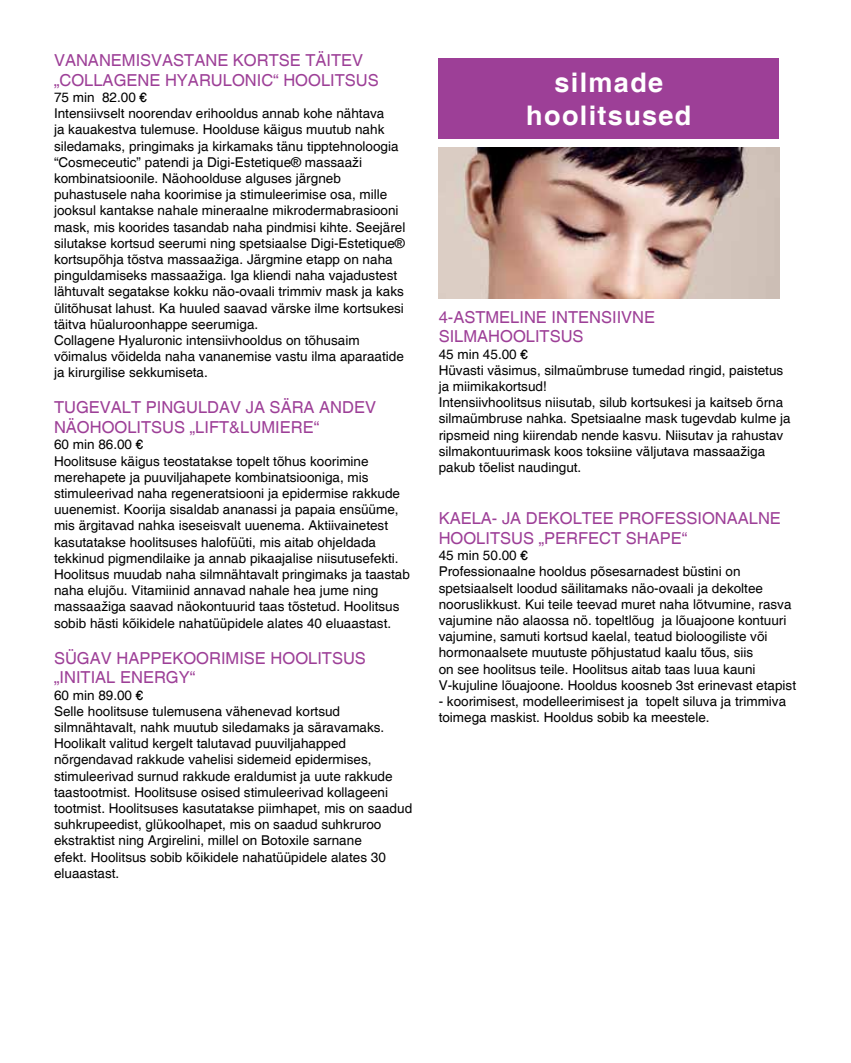
<style>
.page{position:relative;width:851px;height:1063px;background:#fff}
.page>*{position:absolute;margin:0;border:0;box-sizing:border-box;transform-origin:0 0}
.t1{font:700 27px/32.4px "Helvetica";letter-spacing:.05em;color:#fff;text-align:center}
.t2{font:16.5px/19.8px "Helvetica";color:#9d3f97}
.t3{font:13.5px/16.2px "Helvetica";color:#000}
</style>
<div class="page">
<div style="left:438px;top:58px;width:341px;height:81px;background:#9d3f97"></div>
<img style="left:438px;top:148px;width:341px;height:151px">
<p class="t2" style="left:54px;top:51px;width:326px">VANANEMISVASTANE KORTSE TÄITEV „COLLAGENE HYARULONIC“ HOOLITSUS</p>
<p class="t3" style="left:54px;top:90px;width:353px">75 min 82.00 €<br>Intensiivselt noorendav erihooldus annab kohe nähtava<br>ja kauakestva tulemuse. Hoolduse käigus muutub nahk siledamaks, pringimaks ja kirkamaks tänu tipptehnoloogia “Cosmeceutic” patendi ja Digi-Estetique® massaaži kombinatsioonile. Näohoolduse alguses järgneb puhastusele naha koorimise ja stimuleerimise osa, mille jooksul kantakse nahale mineraalne mikrodermabrasiooni mask, mis koorides tasandab naha pindmisi kihte. Seejärel silutakse kortsud seerumi ning spetsiaalse Digi-Estetique® kortsupõhja tõstva massaažiga. Järgmine etapp on naha pinguldamiseks massaažiga. Iga kliendi naha vajadustest lähtuvalt segatakse kokku näo-ovaali trimmiv mask ja kaks ülitõhusat lahust. Ka huuled saavad värske ilme kortsukesi täitva hüaluroonhappe seerumiga.<br>Collagene Hyaluronic intensiivhooldus on tõhusaim võimalus võidelda naha vananemise vastu ilma aparaatide ja kirurgilise sekkumiseta.</p>
<p class="t2" style="left:54px;top:398px;width:323px">TUGEVALT PINGULDAV JA SÄRA ANDEV<br>NÄOHOOLITSUS „LIFT&amp;LUMIERE“</p>
<p class="t3" style="left:54px;top:437px;width:357px">60 min 86.00 €<br>Hoolitsuse käigus teostatakse topelt tõhus koorimine merehapete ja puuviljahapete kombinatsiooniga, mis stimuleerivad naha regeneratsiooni ja epidermise rakkude uuenemist. Koorija sisaldab ananassi ja papaia ensüüme, mis ärgitavad nahka iseseisvalt uuenema. Aktiivainetest kasutatakse hoolitsuses halofüüti, mis aitab ohjeldada tekkinud pigmendilaike ja annab pikaajalise niisutusefekti.<br>Hoolitsus muudab naha silmnähtavalt pringimaks ja taastab naha elujõu. Vitamiinid annavad nahale hea jume ning massaažiga saavad näokontuurid taas tõstetud. Hoolitsus sobib hästi kõikidele nahatüüpidele alates 40 eluaastast.</p>
<p class="t2" style="left:54px;top:649px;width:313px">SÜGAV HAPPEKOORIMISE HOOLITSUS „INITIAL ENERGY“</p>
<p class="t3" style="left:54px;top:687px;width:359px">60 min 89.00 €<br>Selle hoolitsuse tulemusena vähenevad kortsud silmnähtavalt, nahk muutub siledamaks ja säravamaks.<br>Hoolikalt valitud kergelt talutavad puuviljahapped nõrgendavad rakkude vahelisi sidemeid epidermises, stimuleerivad surnud rakkude eraldumist ja uute rakkude taastootmist. Hoolitsuse osised stimuleerivad kollageeni tootmist. Hoolitsuses kasutatakse piimhapet, mis on saadud suhkrupeedist, glükoolhapet, mis on saadud suhkruroo ekstraktist ning Argirelini, millel on Botoxile sarnane<br>efekt. Hoolitsus sobib kõikidele nahatüüpidele alates 30 eluaastast.</p>
<h1 class="t1" style="left:526px;top:68px;width:167px">silmade hoolitsused</h1>
<p class="t2" style="left:438px;top:307px;width:218px">4-ASTMELINE INTENSIIVNE<br>SILMAHOOLITSUS</p>
<p class="t3" style="left:438px;top:346px;width:353px">45 min 45.00 €<br>Hüvasti väsimus, silmaümbruse tumedad ringid, paistetus ja miimikakortsud!<br>Intensiivhoolitsus niisutab, silub kortsukesi ja kaitseb õrna silmaümbruse nahka. Spetsiaalne mask tugevdab kulme ja ripsmeid ning kiirendab nende kasvu. Niisutav ja rahustav silmakontuurimask koos toksiine väljutava massaažiga pakub tõelist naudingut.</p>
<p class="t2" style="left:438px;top:509px;width:344px">KAELA- JA DEKOLTEE PROFESSIONAALNE<br>HOOLITSUS „PERFECT SHAPE“</p>
<p class="t3" style="left:438px;top:548px;width:359px">45 min 50.00 €<br>Professionaalne hooldus põsesarnadest büstini on spetsiaalselt loodud säilitamaks näo-ovaali ja dekoltee nooruslikkust. Kui teile teevad muret naha lõtvumine, rasva vajumine näo alaossa nö. topeltlõug ja lõuajoone kontuuri vajumine, samuti kortsud kaelal, teatud bioloogiliste või hormonaalsete muutuste põhjustatud kaalu tõus, siis<br>on see hoolitsus teile. Hoolitsus aitab taas luua kauni V-kujuline lõuajoone. Hooldus koosneb 3st erinevast etapist</p>
<p class="t3" style="left:438px;top:694px;width:349px">- koorimisest, modelleerimisest ja topelt siluva ja trimmiva toimega maskist. Hooldus sobib ka meestele.</p>
</div>
